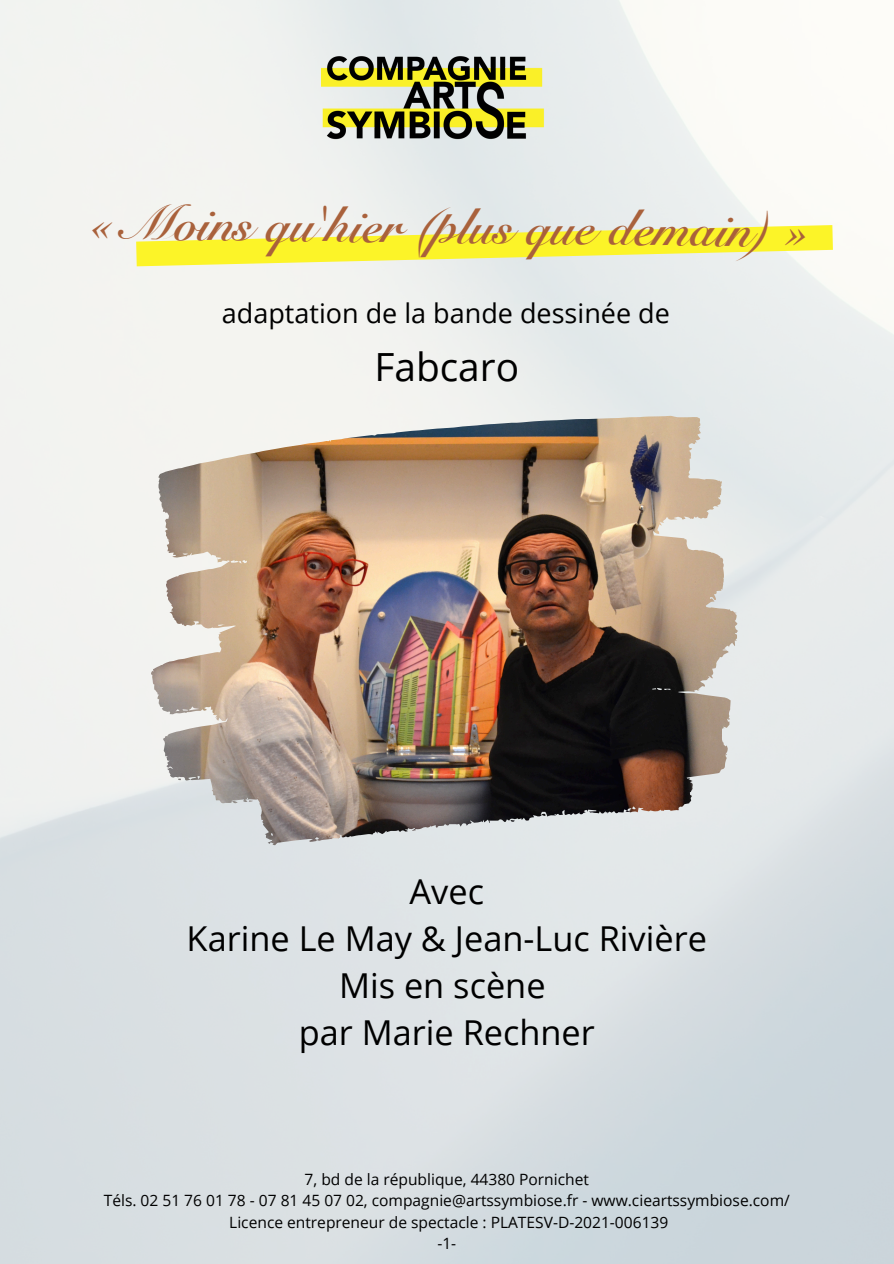
<style>
.page{position:relative;width:894px;height:1264px;background:#fff}
.page>*{position:absolute;margin:0;border:0;box-sizing:border-box;transform-origin:0 0}
.t1{font:49.35px "Snell Roundhand LT Std Bd Scr";color:#a9613b}
.t2{font:38.85px "Open Sans";color:#000}
.t3{font:34.35px/47.2px "Open Sans";color:#000;text-align:center}
.t4{font:27px "Open Sans";color:#000}
.t5{font:15.6px "Open Sans";color:#000}
</style>
<div class="page">
<img style="left:0;top:0;width:893px;height:1263px">
<img style="left:652px;top:439px;width:84px;height:187px">
<svg style="left:111px;top:212px;width:746px;height:67px"></svg>
<img style="left:321px;top:53px;width:253px;height:102px">
<h1 class="t1" style="left:90px;top:202px;width:718px;rotate:1deg">« Moins qu'hier (plus que demain) »</h1>
<p class="t4" style="left:222px;top:294px;width:449px">adaptation de la bande dessinée de</p>
<h4 class="t2" style="left:374px;top:340px;width:146px">Fabcaro</h4>
<h2 class="t3" style="left:186px;top:866px;width:521px">Avec<br>Karine Le May &amp; Jean-Luc Rivière<br>Mis en scène<br>par Marie Rechner</h2>
<p class="t5" style="left:304px;top:1167px;width:286px">7, bd de la république, 44380 Pornichet</p>
<h3 class="t5" style="left:104px;top:1189px;width:687px">Téls. 02 51 76 01 78 - 07 81 45 07 02, compagnie@artssymbiose.fr - www.cieartssymbiose.com/</h3>
<p class="t5" style="left:229px;top:1211px;width:440px">Licence entrepreneur de spectacle : PLATESV-D-2021-006139</p>
<p class="t5" style="left:437px;top:1232px;width:20px">-1-</p>
</div>
